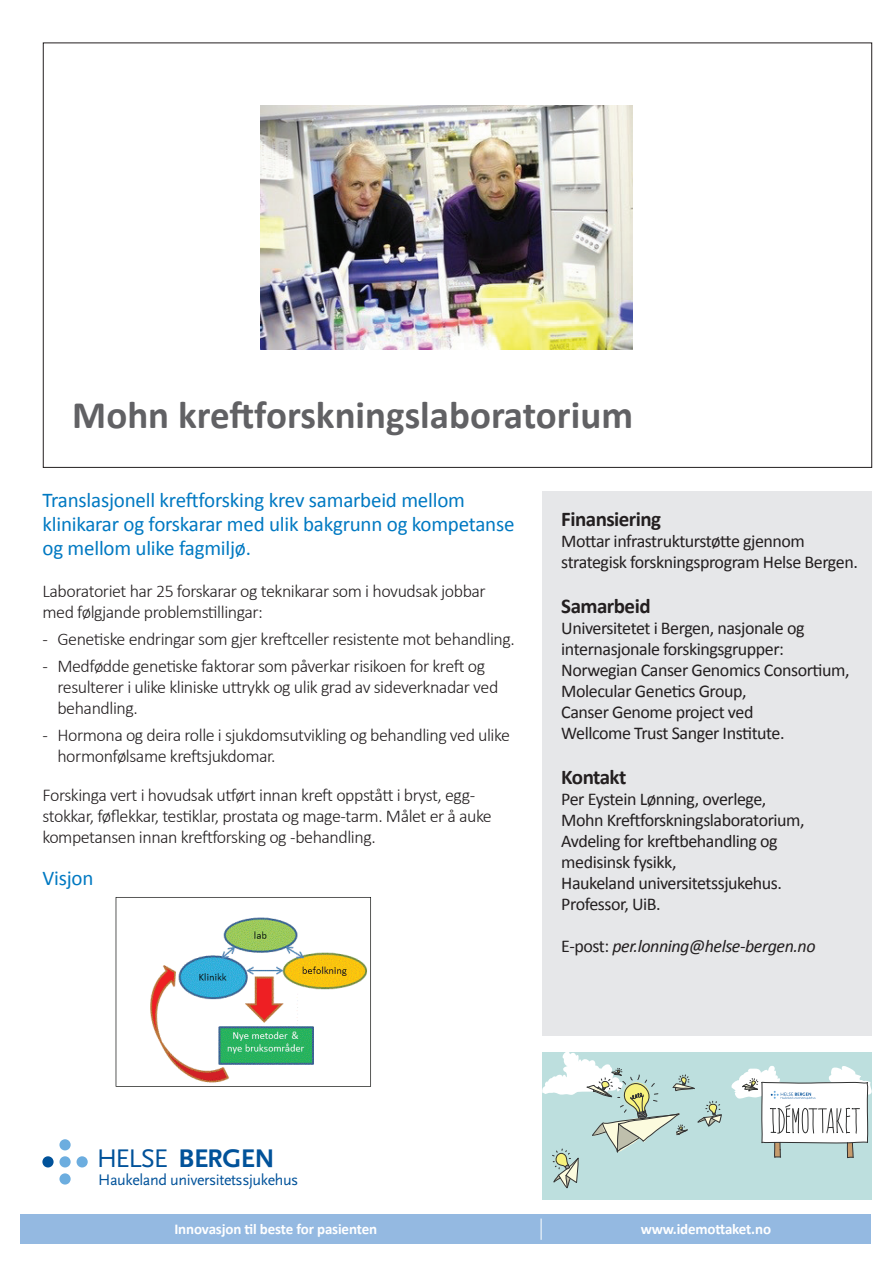
<style>
.page{position:relative;width:893px;height:1263px;background:#fff}
.page>*{position:absolute;margin:0;border:0;box-sizing:border-box;transform-origin:0 0}
.t1{font:700 39px "Calibri";color:#616164}
.t2{font:700 26.7px "Scala Sans";letter-spacing:-.025em;color:#01529a}
.t3{font:21px/24px "Calibri";letter-spacing:-.01em;color:#0079c2}
.t4{font:700 21px "Calibri";letter-spacing:-.025em;color:#231f20}
.t5{font:300 18px/21px "Calibri";letter-spacing:-.025em;color:#231f20}
.t6{font:18px/21px "Calibri";letter-spacing:-.025em;color:#231f20}
.t7{font:italic 18px "Calibri";letter-spacing:-.025em;color:#231f20}
.t8{font:16.05px "Scala Sans";letter-spacing:-.025em;color:#01529a}
.t9{font:700 15px "Calibri";letter-spacing:-.01em;color:#fff}
.s1{font-style:normal}
.s2{font-weight:400}
</style>
<div class="page">
<div style="left:542px;top:491px;width:330px;height:544px;background:#e6e7e9"></div>
<div style="left:542px;top:1052px;width:330px;height:147px;background:#bddfde"></div>
<svg style="left:542px;top:1052px;width:180px;height:136px"></svg>
<svg style="left:731px;top:1066px;width:141px;height:93px"></svg>
<div style="left:20px;top:1214px;width:851px;height:30px;background:#94b9e1"></div>
<svg style="left:541px;top:1218px;width:1px;height:22px"></svg>
<div style="left:59px;top:1139px;width:12px;height:11px;background:#6caddf;border-radius:50%"></div>
<div style="left:59px;top:1156px;width:12px;height:11px;background:#6caddf;border-radius:50%"></div>
<div style="left:42px;top:1156px;width:12px;height:11px;background:#01529a;border-radius:50%"></div>
<div style="left:77px;top:1156px;width:11px;height:11px;background:#6caddf;border-radius:50%"></div>
<div style="left:59px;top:1173px;width:12px;height:11px;background:#6caddf;border-radius:50%"></div>
<img style="left:115px;top:897px;width:256px;height:190px">
<img style="left:260px;top:105px;width:373px;height:245px">
<h1 class="t1" style="left:72px;top:390px;width:562px">Mohn kreftforskningslaboratorium</h1>
<p class="t3" style="left:43px;top:488px;width:474px">Translasjonell kreftforsking krev samarbeid mellom klinikarar og forskarar med ulik bakgrunn og kompetanse og mellom ulike fagmiljø.</p>
<p class="t5" style="left:43px;top:580px;width:445px">Laboratoriet har 25 forskarar og teknikarar som i hovudsak jobbar med følgjande problemstillingar:</p>
<p class="t5" style="left:43px;top:628px;width:474px">- Genetiske endringar som gjer kreftceller resistente mot behandling.</p>
<p class="t5" style="left:57px;top:655px;width:442px;text-indent:-15px">- Medfødde genetiske faktorar som påverkar risikoen for kreft og resulterer i ulike kliniske uttrykk og ulik grad av sideverknadar ved behandling.</p>
<p class="t5" style="left:57px;top:724px;width:454px;text-indent:-15px">- Hormona og deira rolle i sjukdomsutvikling og behandling ved ulike hormonfølsame kreftsjukdomar.</p>
<p class="t5" style="left:43px;top:784px;width:451px">Forskinga vert i hovudsak utført innan kreft oppstått i bryst, egg&shy;stokkar, føflekkar, testiklar, prostata og mage-tarm. Målet er å auke kompetansen innan kreftforsking og -behandling.</p>
<p class="t3" style="left:43px;top:866px;width:52px">Visjon</p>
<p class="t4" style="left:561px;top:506px;width:101px">Finansiering</p>
<p class="t6" style="left:561px;top:531px;width:298px">Mottar infrastrukturstøtte gjennom strategisk forskningsprogram Helse Bergen.</p>
<p class="t4" style="left:561px;top:593px;width:91px">Samarbeid</p>
<p class="t6" style="left:561px;top:618px;width:290px">Universitetet i Bergen, nasjonale og internasjonale forskingsgrupper:<br>Norwegian Canser Genomics Consortium, Molecular Genetics Group,<br>Canser Genome project ved<br>Wellcome Trust Sanger Institute.</p>
<p class="t4" style="left:561px;top:764px;width:67px">Kontakt</p>
<p class="t6" style="left:561px;top:789px;width:245px">Per Eystein Lønning, overlege,<br>Mohn Kreftforskningslaboratorium,<br>Avdeling for kreftbehandling og medisinsk fysikk,<br>Haukeland universitetssjukehus.<br>Professor, UiB.</p>
<p class="t7" style="left:561px;top:934px;width:256px"><span class="s1">E-post:</span> per.lonning@helse-bergen.no</p>
<h2 class="t2" style="left:97px;top:1144px;width:179px"><span class="s2">HELSE</span> BERGEN</h2>
<p class="t8" style="left:98px;top:1170px;width:202px">Haukeland universitetssjukehus</p>
<p class="t9" style="left:174px;top:1219px;width:204px">Innovasjon til beste for pasienten</p>
<p class="t9" style="left:641px;top:1219px;width:132px">www.idemottaket.no</p>
</div>
